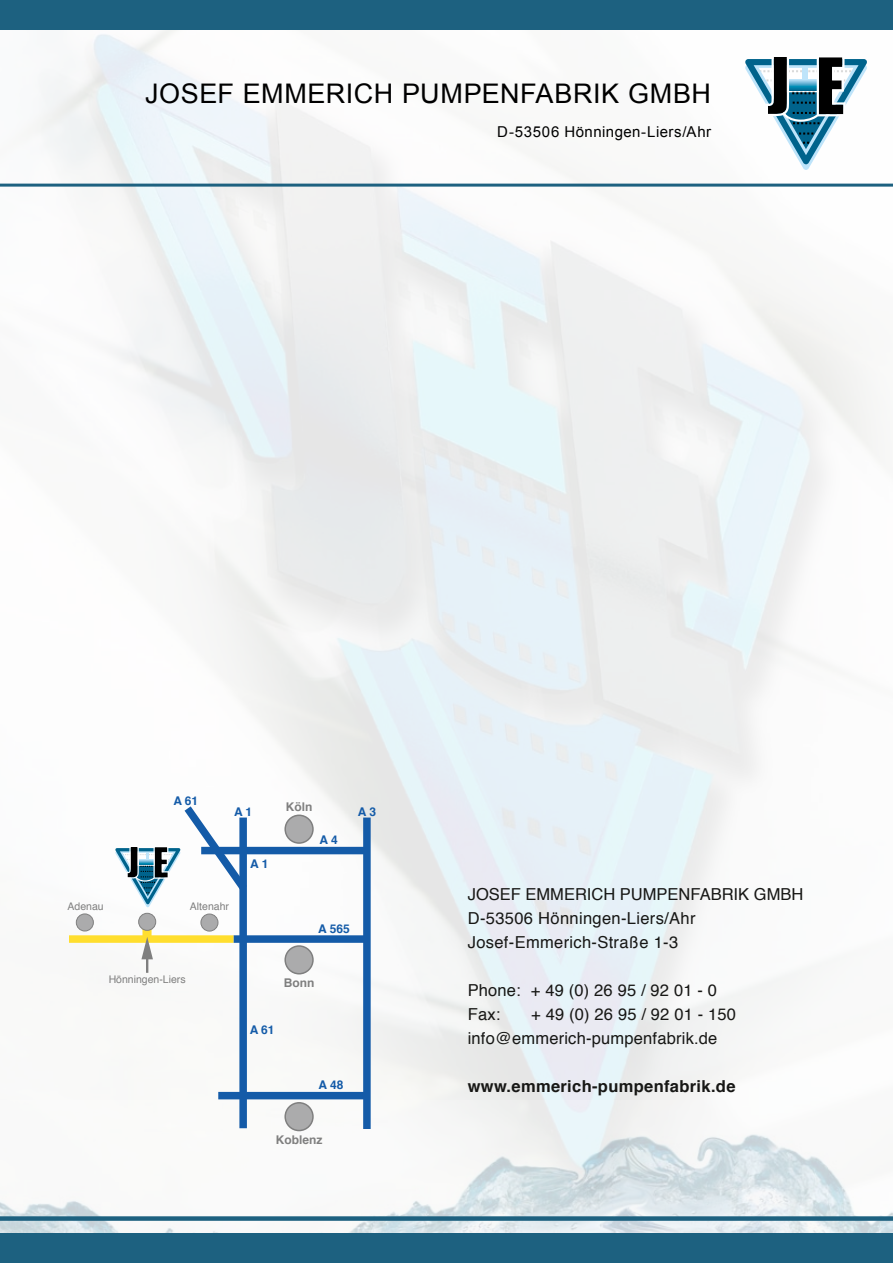
<style>
.page{position:relative;width:893px;height:1263px;background:#fff}
.page>*{position:absolute;margin:0;border:0;box-sizing:border-box;transform-origin:0 0}
.t1{font:27px "Arial";letter-spacing:.02em;color:#000}
.t2{font:16.5px/24px "Helvetica";letter-spacing:.01em;color:#171715}
.t3{font:700 16.5px "Helvetica";letter-spacing:.02em;color:#171715}
.t4{font:15px "Arial";letter-spacing:.045em;color:#000}
.t5{font:700 12px "Helvetica";color:#145ba8}
.t6{font:700 12px "Helvetica";color:#7f7f7f}
.t7{font:10.5px "Helvetica";color:#7f7f7f}
</style>
<div class="page">
<img style="left:0;top:1101px;width:893px;height:132px">
<div style="left:239px;top:817px;width:8px;height:311px;background:#145ba8"></div>
<div style="left:218px;top:1092px;width:148px;height:7px;background:#145ba8"></div>
<div style="left:363px;top:817px;width:8px;height:312px;background:#145ba8"></div>
<div style="left:201px;top:847px;width:167px;height:7px;background:#145ba8"></div>
<div style="left:233px;top:935px;width:134px;height:8px;background:#145ba8"></div>
<div style="left:69px;top:935px;width:164px;height:8px;background:#ffde2e"></div>
<div style="left:142px;top:918px;width:10px;height:21px;background:#ffde2e"></div>
<div style="left:285px;top:815px;width:28px;height:28px;background:#ababac;border-radius:50%"></div>
<div style="left:284px;top:814px;width:30px;height:30px;border:2px solid #7f7f7f;border-radius:50%"></div>
<div style="left:285px;top:946px;width:28px;height:28px;background:#ababac;border-radius:50%"></div>
<div style="left:284px;top:945px;width:30px;height:29px;border:2px solid #7f7f7f;border-radius:50%"></div>
<div style="left:285px;top:1103px;width:28px;height:27px;background:#ababac;border-radius:50%"></div>
<div style="left:284px;top:1102px;width:30px;height:29px;border:2px solid #7f7f7f;border-radius:50%"></div>
<div style="left:76px;top:914px;width:17px;height:17px;background:#ababac;border-radius:50%"></div>
<div style="left:76px;top:913px;width:18px;height:18px;border:1px solid #7f7f7f;border-radius:50%"></div>
<div style="left:201px;top:914px;width:17px;height:17px;background:#ababac;border-radius:50%"></div>
<div style="left:200px;top:913px;width:18px;height:18px;border:1px solid #7f7f7f;border-radius:50%"></div>
<div style="left:139px;top:913px;width:17px;height:17px;background:#ababac;border-radius:50%"></div>
<div style="left:138px;top:913px;width:18px;height:18px;border:1px solid #7f7f7f;border-radius:50%"></div>
<svg style="left:141px;top:937px;width:12px;height:36px"></svg>
<svg style="left:115px;top:806px;width:139px;height:101px"></svg>
<hr style="left:0;top:184px;width:893px;height:3px;background:#1d6180">
<svg style="left:745px;top:57px;width:122px;height:113px"></svg>
<div style="left:0;top:1233px;width:893px;height:30px;background:#1d6180"></div>
<div style="left:0;top:1216px;width:893px;height:5px;background:#1d6180"></div>
<div style="left:0;top:0;width:893px;height:30px;background:#1d6180"></div>
<h1 class="t1" style="left:145px;top:76px;width:563px">JOSEF EMMERICH PUMPENFABRIK GMBH</h1>
<p class="t4" style="left:497px;top:122px;width:216px">D-53506 HÖNNINGEN-LIERS/AHR</p>
<p class="t5" style="left:173px;top:791px;width:26px">A 61</p>
<p class="t6" style="left:286px;top:797px;width:28px">Köln</p>
<p class="t5" style="left:234px;top:802px;width:20px">A 1</p>
<p class="t5" style="left:358px;top:802px;width:20px">A 3</p>
<p class="t5" style="left:250px;top:854px;width:20px">A 1</p>
<p class="t5" style="left:320px;top:830px;width:20px">A 4</p>
<p class="t7" style="left:68px;top:898px;width:38px">Adenau</p>
<p class="t7" style="left:190px;top:898px;width:41px">Altenahr</p>
<p class="t7" style="left:109px;top:971px;width:79px">Hönningen-Liers</p>
<p class="t5" style="left:318px;top:919px;width:33px">A 565</p>
<p class="t6" style="left:284px;top:972px;width:32px">Bonn</p>
<p class="t5" style="left:250px;top:1020px;width:26px">A 61</p>
<p class="t5" style="left:318px;top:1075px;width:26px">A 48</p>
<p class="t6" style="left:276px;top:1130px;width:48px">Koblenz</p>
<p class="t2" style="left:468px;top:882px;width:21px">Josef</p>
<p class="t2" style="left:525px;top:882px;width:23px">Emmerich</p>
<p class="t2" style="left:620px;top:882px;width:23px">Pumpenfabrik</p>
<p class="t2" style="left:754px;top:882px;width:51px">GmbH</p>
<p class="t2" style="left:468px;top:906px;width:229px">D-53506 Hönningen-Liers/Ahr<br>Josef-Emmerich-Straße 1-3</p>
<p class="t2" style="left:468px;top:978px;width:251px">Phone: + 49 (0) 26 95 / 92 01 - 0<br>Fax:</p>
<p class="t2" style="left:468px;top:1002px;width:270px;text-indent:63px">+ 49 (0) 26 95 / 92 01 - 150 info@emmerich-pumpenfabrik.de</p>
<p class="t3" style="left:468px;top:1072px;width:269px">www.emmerich-pumpenfabrik.de</p>
</div>
